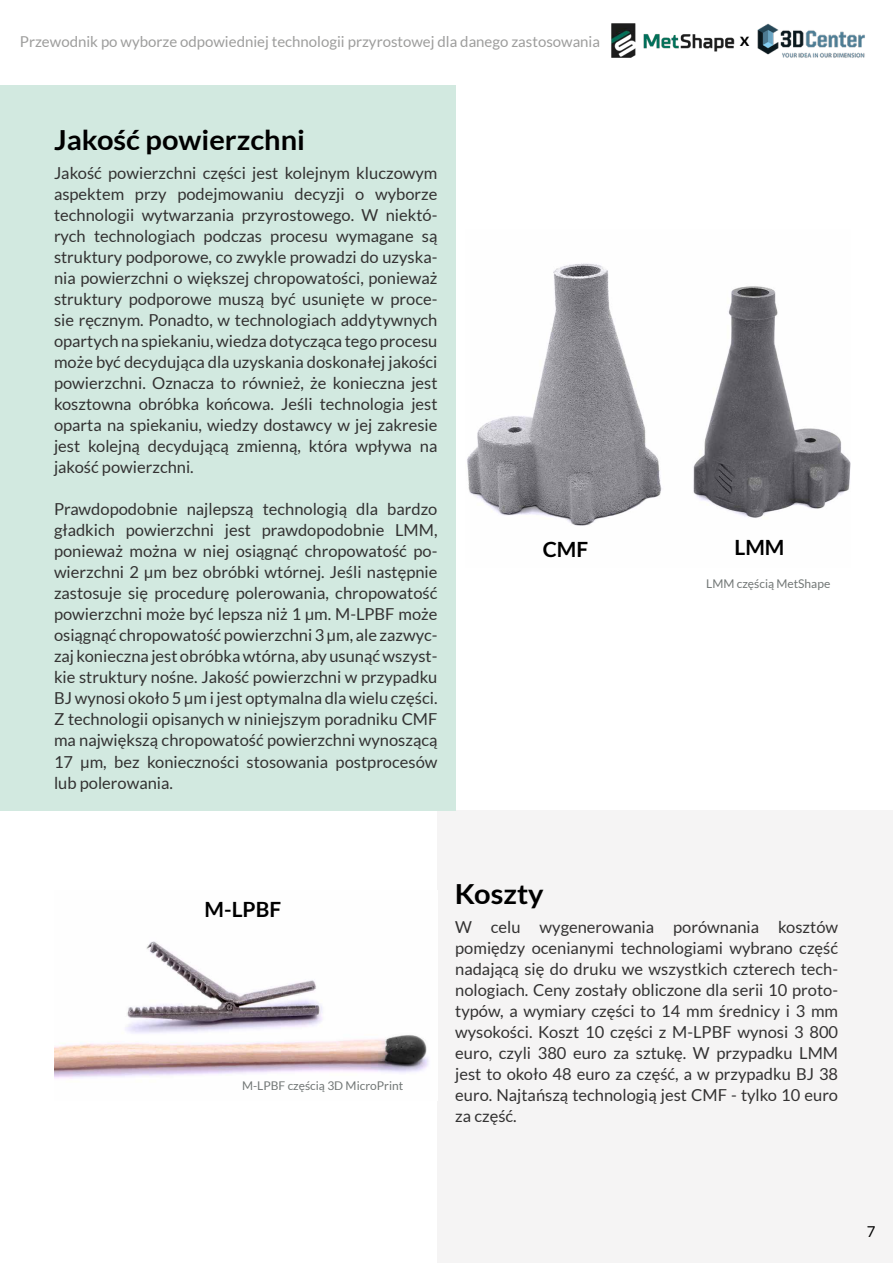
<style>
.page{position:relative;width:893px;height:1263px;background:#fff}
.page>*{position:absolute;margin:0;border:0;box-sizing:border-box;transform-origin:0 0}
.t1{font:700 27.75px "Lato";color:#000;scale:1.05 1}
.t2{font:700 21px "Lato";color:#000}
.t3{font:700 18px "Lato";color:#000}
.t4{font:16.5px/21px "Lato";color:#333232;text-align:justify}
.t5{font:15px "Lato";color:#9d9d9c}
.t6{font:15px "Lato";color:#000}
.t7{font:12px "Lato";color:#727776}
</style>
<div class="page">
<div style="left:437px;top:810px;width:456px;height:453px;background:#f5f4f4"></div>
<div style="left:0;top:85px;width:455px;height:725px;background:#d2e9e0"></div>
<hr style="left:892px;top:85px;width:1px;height:494px;background:#f5f4f4">
<img style="left:467px;top:263px;width:383px;height:263px">
<img style="left:54px;top:941px;width:375px;height:138px">
<img style="left:611px;top:23px;width:124px;height:35px">
<img style="left:757px;top:23px;width:108px;height:35px">
<p class="t5" style="left:20px;top:33px;width:582px">Przewodnik po wyborze odpowiedniej technologii przyrostowej dla danego zastosowania</p>
<h1 class="t1" style="left:54px;top:124px;width:241px">Jakość powierzchni</h1>
<p class="t4" style="left:54px;top:163px;width:385px">Jakość powierzchni części jest kolejnym kluczowym aspektem przy podejmowaniu decyzji o wyborze technologii wytwarzania przyrostowego. W niektó&shy;rych technologiach podczas procesu wymagane są struktury podporowe, co zwykle prowadzi do uzyska&shy;nia powierzchni o większej chropowatości, ponieważ struktury podporowe muszą być usunięte w proce&shy;sie ręcznym. Ponadto, w technologiach addytywnych opartych na spiekaniu, wiedza dotycząca tego procesu może być decydująca dla uzyskania doskonałej jakości powierzchni. Oznacza to również, że konieczna jest kosztowna obróbka końcowa. Jeśli technologia jest oparta na spiekaniu, wiedzy dostawcy w jej zakresie jest kolejną decydującą zmienną, która wpływa na jakość powierzchni.</p>
<p class="t4" style="left:54px;top:499px;width:385px">Prawdopodobnie najlepszą technologią dla bardzo gładkich powierzchni jest prawdopodobnie LMM, ponieważ można w niej osiągnąć chropowatość po&shy;wierzchni 2 μm bez obróbki wtórnej. Jeśli następnie zastosuje się procedurę polerowania, chropowatość powierzchni może być lepsza niż 1 μm. M-LPBF może osiągnąć chropowatość powierzchni 3 μm, ale zazwyc&shy;zaj konieczna jest obróbka wtórna, aby usunąć wszyst&shy;kie struktury nośne. Jakość powierzchni w przypadku BJ wynosi około 5 μm i jest optymalna dla wielu części.<br>Z technologii opisanych w niniejszym poradniku CMF ma największą chropowatość powierzchni wynoszącą 17 μm, bez konieczności stosowania postprocesów lub polerowania.</p>
<p class="t2" style="left:543px;top:537px;width:47px">CMF</p>
<p class="t2" style="left:205px;top:897px;width:78px">M-LPBF</p>
<h1 class="t1" style="left:455px;top:878px;width:86px">Koszty</h1>
<p class="t3" style="left:740px;top:29px;width:11px">x</p>
<p class="t2" style="left:734px;top:535px;width:51px">LMM</p>
<p class="t7" style="left:706px;top:577px;width:126px">LMM częścią MetShape</p>
<p class="t7" style="left:242px;top:1079px;width:163px">M-LPBF częścią 3D MicroPrint</p>
<p class="t4" style="left:455px;top:916px;width:384px">W celu wygenerowania porównania kosztów pomiędzy ocenianymi technologiami wybrano część nadającą się do druku we wszystkich czterech tech&shy;nologiach. Ceny zostały obliczone dla serii 10 proto&shy;typów, a wymiary części to 14 mm średnicy i 3 mm wysokości. Koszt 10 części z M-LPBF wynosi 3 800 euro, czyli 380 euro za sztukę. W przypadku LMM jest to około 48 euro za część, a w przypadku BJ 38 euro. Najtańszą technologią jest CMF - tylko 10 euro za część.</p>
<p class="t6" style="left:867px;top:1223px;width:10px">7</p>
</div>
